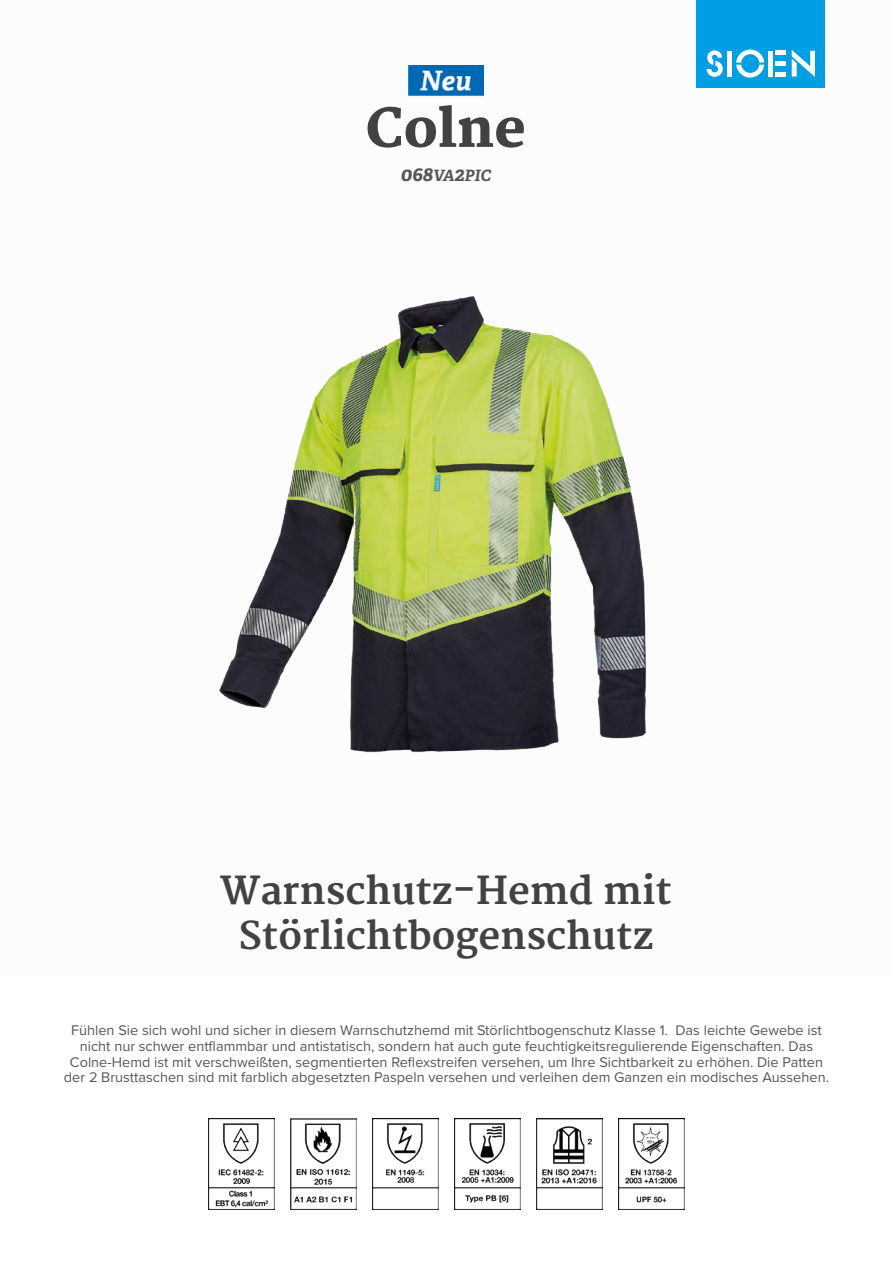
<style>
.page{position:relative;width:893px;height:1263px;background:#fff}
.page>*{position:absolute;margin:0;border:0;box-sizing:border-box;transform-origin:0 0}
.t1{font:800 52.5px "Merriweather";color:#424243}
.t2{font:700 37.5px/45px "Merriweather";color:#424243;text-align:center}
.t3{font:italic 700 15.6px "Adelle PE";color:#575756}
.t4{font:14.55px/15.8px "Proxima Nova";color:#575756;text-align:center}
.s1{font-size:19.5px}
</style>
<div class="page">
<div style="left:697px;top:0;width:128px;height:88px;background:#009fe3"></div>
<svg style="left:707px;top:50px;width:16px;height:27px"></svg>
<svg style="left:736px;top:50px;width:28px;height:28px"></svg>
<div style="left:727px;top:51px;width:5px;height:26px;background:#fff"></div>
<div style="left:768px;top:51px;width:5px;height:26px;background:#fff"></div>
<div style="left:775px;top:72px;width:11px;height:5px;background:#fff"></div>
<div style="left:775px;top:61px;width:11px;height:5px;background:#fff"></div>
<hr style="left:775px;top:51px;width:11px;height:4px;background:#fff">
<svg style="left:792px;top:50px;width:23px;height:27px"></svg>
<img style="left:208px;top:1118px;width:66px;height:92px">
<img style="left:290px;top:1118px;width:66px;height:92px">
<img style="left:372px;top:1118px;width:66px;height:92px">
<img style="left:454px;top:1118px;width:67px;height:92px">
<img style="left:536px;top:1118px;width:67px;height:92px">
<img style="left:618px;top:1118px;width:67px;height:92px">
<img style="left:219px;top:296px;width:428px;height:457px">
<img style="left:408px;top:65px;width:75px;height:31px">
<h1 class="t1" style="left:366px;top:98px;width:162px">Colne</h1>
<p class="t3" style="left:401px;top:164px;width:92px"><span class="s1">068</span>VA<span class="s1">2</span>PIC</p>
<h2 class="t2" style="left:220px;top:869px;width:453px">Warnschutz-Hemd mit<br>Störlichtbogenschutz</h2>
<p class="t4" style="left:64px;top:1022px;width:766px">Fühlen Sie sich wohl und sicher in diesem Warnschutzhemd mit Störlichtbogenschutz Klasse 1. Das leichte Gewebe ist nicht nur schwer entflammbar und antistatisch, sondern hat auch gute feuchtigkeitsregulierende Eigenschaften. Das Colne-Hemd ist mit verschweißten, segmentierten Reflexstreifen versehen, um Ihre Sichtbarkeit zu erhöhen. Die Patten der 2 Brusttaschen sind mit farblich abgesetzten Paspeln versehen und verleihen dem Ganzen ein modisches Aussehen.</p>
</div>
